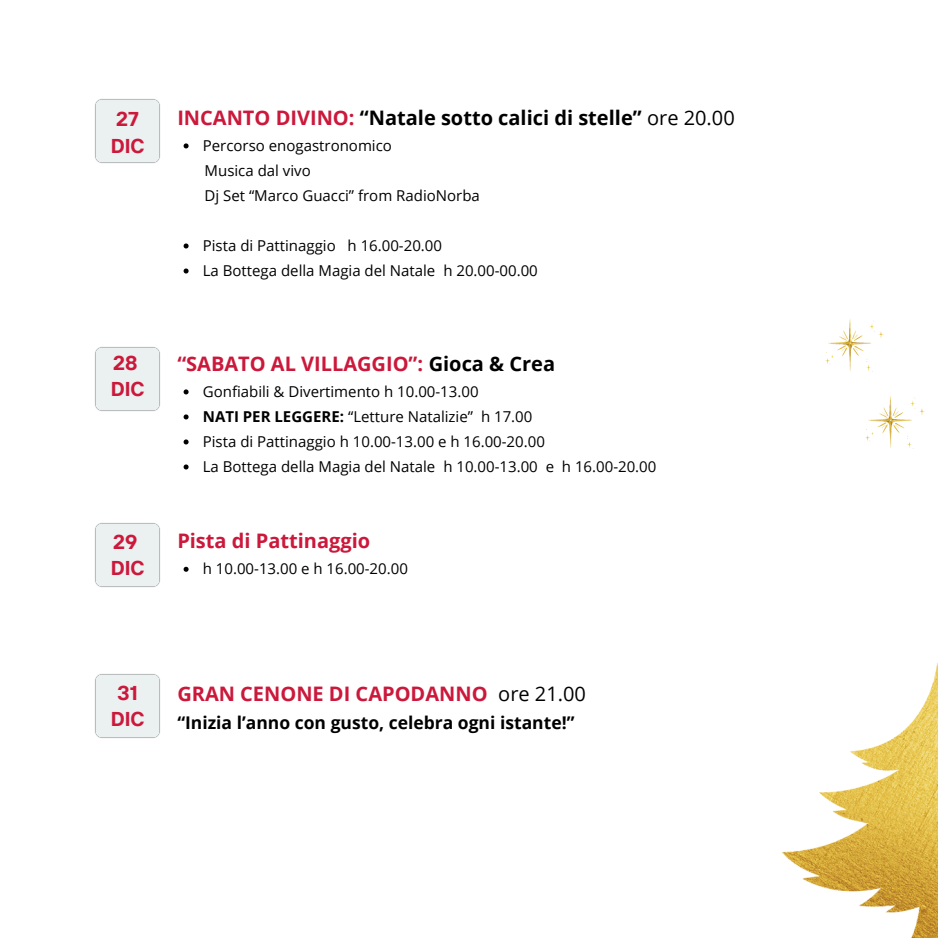
<style>
.page{position:relative;width:938px;height:938px;background:#fff}
.page>*{position:absolute;margin:0;border:0;box-sizing:border-box;transform-origin:0 0}
.t1{font:700 20px "Open Sans";color:#cb183b}
.t2{font:700 20px "Open Sans";color:#000}
.t3{font:700 20px/26.8px "TT Interphases";color:#cb183b}
.t4{font:700 17.5px "Open Sans";color:#000}
.t5{font:15px/25px "Open Sans";color:#000}
.s1{color:#cb183b}
.s2{font-weight:400}
.s3{color:#000}
.s4{font-weight:700}
.s5{font-weight:400;color:#000}
</style>
<div class="page">
<div style="left:95px;top:99px;width:65px;height:64px;background:#ebf0f0"></div>
<svg style="left:183px;top:143px;width:5px;height:5px"></svg>
<svg style="left:183px;top:243px;width:5px;height:5px"></svg>
<svg style="left:183px;top:268px;width:5px;height:5px"></svg>
<div style="left:95px;top:347px;width:65px;height:64px;background:#ebf0f0"></div>
<div style="left:95px;top:523px;width:65px;height:64px;background:#ebf0f0"></div>
<svg style="left:183px;top:389px;width:5px;height:5px"></svg>
<svg style="left:183px;top:414px;width:5px;height:5px"></svg>
<svg style="left:183px;top:439px;width:5px;height:5px"></svg>
<svg style="left:183px;top:464px;width:5px;height:5px"></svg>
<svg style="left:183px;top:566px;width:5px;height:5px"></svg>
<img style="left:782px;top:663px;width:156px;height:274px">
<div style="left:95px;top:674px;width:65px;height:64px;background:#ebf0f0"></div>
<img style="left:825px;top:319px;width:58px;height:52px">
<img style="left:865px;top:396px;width:59px;height:52px">
<h1 class="t3" style="left:111px;top:105px;width:35px">27<br>DIC</h1>
<h3 class="t2" style="left:177px;top:103px;width:559px"><span class="s1">INCANTO DIVINO:</span> “Natale sotto calici di stelle” <span class="s2">ore 20.00</span></h3>
<p class="t5" style="left:203px;top:133px;width:191px">Percorso enogastronomico</p>
<p class="t5" style="left:205px;top:158px;width:108px">Musica dal vivo</p>
<p class="t5" style="left:205px;top:183px;width:277px">Dj Set “Marco Guacci” from RadioNorba</p>
<p class="t5" style="left:203px;top:233px;width:241px">Pista di Pattinaggio h 16.00-20.00</p>
<p class="t5" style="left:203px;top:258px;width:336px">La Bottega della Magia del Natale h 20.00-00.00</p>
<h1 class="t3" style="left:111px;top:349px;width:35px">28<br>DIC</h1>
<h2 class="t3" style="left:111px;top:527px;width:35px">29<br>DIC</h2>
<p class="t1" style="left:177px;top:349px;width:379px">“SABATO AL VILLAGGIO”: <span class="s3">Gioca &amp; Crea</span></p>
<p class="t5" style="left:203px;top:378px;width:331px">Gonfiabili &amp; Divertimento h 10.00-13.00<br><span class="s4">NATI PER LEGGERE:</span> “Letture Natalizie” h 17.00</p>
<p class="t5" style="left:203px;top:428px;width:343px">Pista di Pattinaggio h 10.00-13.00 e h 16.00-20.00</p>
<p class="t5" style="left:203px;top:453px;width:234px">La Bottega della Magia del Natale</p>
<p class="t5" style="left:443px;top:453px;width:214px">h 10.00-13.00 e h 16.00-20.00</p>
<p class="t1" style="left:177px;top:526px;width:194px">Pista di Pattinaggio</p>
<h1 class="t5" style="left:203px;top:556px;width:206px">h 10.00-13.00 e h 16.00-20.00</h1>
<p class="t3" style="left:111px;top:678px;width:35px;text-align:center">31<br>DIC</p>
<h1 class="t1" style="left:177px;top:679px;width:410px">GRAN CENONE DI CAPODANNO <span class="s5">ore 21.00</span></h1>
<h1 class="t4" style="left:177px;top:710px;width:398px">“Inizia l’anno con gusto, celebra ogni istante!”</h1>
</div>
